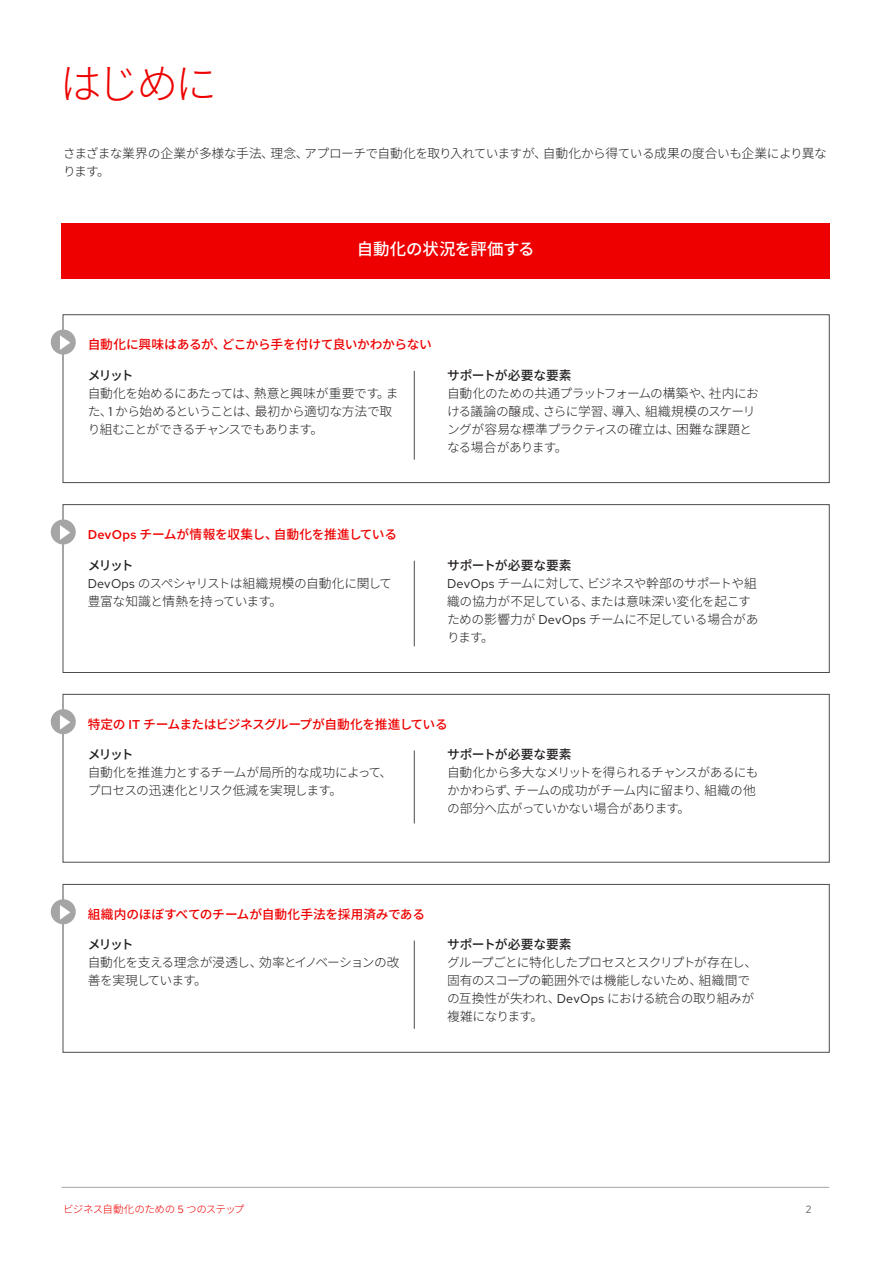
<style>
.page{position:relative;width:893px;height:1263px;background:#fff}
.page>*{position:absolute;margin:0;border:0;box-sizing:border-box;transform-origin:0 0}
.Header_-_Title{font:300 42px "Noto Sans CJ Kjp";color:#e00}
.t1{font:500 16.5px "Noto Sans CJ Kjp";letter-spacing:-.015em;color:#fff}
.Main_-_Body{font:300 12.75px/18px "Noto Sans CJ Kjp";letter-spacing:-.04em;color:#231f20}
.Main_-_Body-2{font:500 12.75px "Noto Sans CJ Kjp";letter-spacing:-.025em;color:#e00}
.t2{font:300 10.5px "Noto Sans CJ Kjp";letter-spacing:-.05em;color:#e00}
.t3{font:10.5px "Red Hat Text";color:#57585a}
.s1{font-weight:500}
.s2{font-family:"Red Hat Text";font-weight:400}
.s3{font-family:"Red Hat Text"}
</style>
<div class="page">
<div style="left:62px;top:223px;width:768px;height:55px;background:#e00"></div>
<div style="left:63px;top:314px;width:767px;height:169px;border:1px solid #4c4c4c"></div>
<div style="left:63px;top:504px;width:767px;height:169px;border:1px solid #4c4c4c"></div>
<div style="left:63px;top:694px;width:767px;height:168px;border:1px solid #4c4c4c"></div>
<div style="left:63px;top:884px;width:767px;height:169px;border:1px solid #4c4c4c"></div>
<hr style="left:414px;top:371px;width:1px;height:89px;background:#4c4c4c">
<hr style="left:414px;top:561px;width:1px;height:85px;background:#4c4c4c">
<hr style="left:414px;top:750px;width:1px;height:73px;background:#4c4c4c">
<hr style="left:414px;top:940px;width:1px;height:89px;background:#4c4c4c">
<div style="left:51px;top:330px;width:25px;height:25px;background:#a5a5a5;border-radius:50%"></div>
<div style="left:51px;top:519px;width:25px;height:25px;background:#a5a5a5;border-radius:50%"></div>
<div style="left:51px;top:709px;width:25px;height:25px;background:#a5a5a5;border-radius:50%"></div>
<div style="left:51px;top:899px;width:25px;height:25px;background:#a5a5a5;border-radius:50%"></div>
<svg style="left:60px;top:335px;width:10px;height:15px"></svg>
<svg style="left:60px;top:525px;width:10px;height:15px"></svg>
<svg style="left:60px;top:715px;width:10px;height:15px"></svg>
<svg style="left:60px;top:905px;width:10px;height:15px"></svg>
<hr style="left:62px;top:1187px;width:767px;height:1px;background:#a5a5a5">
<p class="Header_-_Title" style="left:60px;top:60px;width:159px">はじめに</p>
<p class="Main_-_Body" style="left:63px;top:144px;width:766px">さまざまな業界の企業が多様な手法、理念、アプローチで自動化を取り入れていますが、自動化から得ている成果の度合いも企業により異なります。</p>
<p class="t1" style="left:357px;top:240px;width:179px">自動化の状況を評価する</p>
<p class="Main_-_Body-2" style="left:88px;top:337px;width:346px">自動化に興味はあるが、どこから手を付けて良いかわからない</p>
<p class="Main_-_Body" style="left:88px;top:366px;width:312px"><span class="s1">メリット<br></span>自動化を始めるにあたっては、熱意と興味が重要です。また、<span class="s2">1</span> から始めるということは、最初から適切な方法で取り組むことができるチャンスでもあります。</p>
<p class="Main_-_Body" style="left:447px;top:366px;width:313px"><span class="s1">サポートが必要な要素<br></span>自動化のための共通プラットフォームの構築や、社内における議論の醸成、さらに学習、導入、組織規模のスケーリングが容易な標準プラクティスの確立は、困難な課題となる場合があります。</p>
<p class="Main_-_Body-2" style="left:88px;top:527px;width:311px"><span class="s3">DevOps</span> チームが情報を収集し、自動化を推進している</p>
<p class="Main_-_Body" style="left:88px;top:556px;width:306px"><span class="s1">メリット<br></span><span class="s2">DevOps</span> のスペシャリストは組織規模の自動化に関して豊富な知識と情熱を持っています。</p>
<p class="Main_-_Body" style="left:447px;top:556px;width:313px"><span class="s1">サポートが必要な要素<br></span><span class="s2">DevOps</span> チームに対して、ビジネスや幹部のサポートや組織の協力が不足している、または意味深い変化を起こすための影響力が <span class="s2">DevOps</span> チームに不足している場合があります。</p>
<p class="Main_-_Body-2" style="left:88px;top:717px;width:362px">特定の <span class="s3">IT</span> チームまたはビジネスグループが自動化を推進している</p>
<p class="Main_-_Body" style="left:88px;top:746px;width:306px"><span class="s1">メリット<br></span>自動化を推進力とするチームが局所的な成功によって、プロセスの迅速化とリスク低減を実現します。</p>
<p class="Main_-_Body" style="left:447px;top:746px;width:313px"><span class="s1">サポートが必要な要素<br></span>自動化から多大なメリットを得られるチャンスがあるにもかかわらず、チームの成功がチーム内に留まり、組織の他の部分へ広がっていかない場合があります。</p>
<p class="Main_-_Body-2" style="left:88px;top:907px;width:339px">組織内のほぼすべてのチームが自動化手法を採用済みである</p>
<p class="Main_-_Body" style="left:88px;top:936px;width:313px"><span class="s1">メリット<br></span>自動化を支える理念が浸透し、効率とイノベーションの改善を実現しています。</p>
<p class="Main_-_Body" style="left:447px;top:936px;width:312px"><span class="s1">サポートが必要な要素<br></span>グループごとに特化したプロセスとスクリプトが存在し、固有のスコープの範囲外では機能しないため、組織間での互換性が失われ、<span class="s2">DevOps</span> における統合の取り組みが複雑になります。</p>
<p class="t2" style="left:63px;top:1203px;width:183px">ビジネス自動化のための <span class="s2">5</span> つのステップ</p>
<p class="t3" style="left:806px;top:1203px;width:7px">2</p>
</div>
